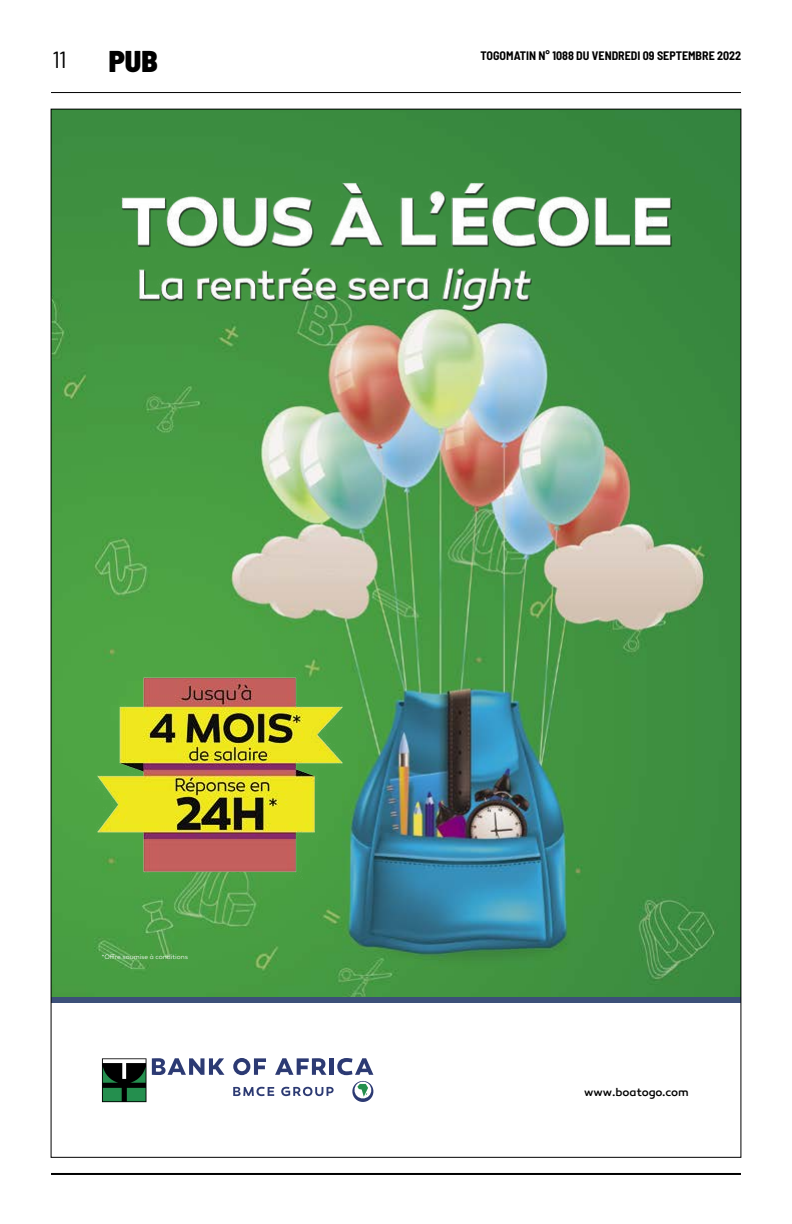
<style>
.page{position:relative;width:792px;height:1224px;background:#fff}
.page>*{position:absolute;margin:0;border:0;box-sizing:border-box;transform-origin:0 0}
.t1{font:900 semi-condensed 30px "Barlow";color:#000}
.t2{font:semi-condensed 23.3px "Barlow";color:#000}
.t3{font:700 semi-condensed 12px "Barlow";color:#000}
.t4{font:500 11.4px "Canaro";color:#000}
.t5{font:300 6.5px "Canaro";letter-spacing:-.005em;color:#fff}
</style>
<div class="page">
<hr style="left:51px;top:92px;width:690px;height:1px;background:#000">
<hr style="left:51px;top:1173px;width:690px;height:2px;background:#000">
<img style="left:53px;top:111px;width:686px;height:886px">
<div style="left:51px;top:997px;width:690px;height:6px;background:#3c5079"></div>
<svg style="left:102px;top:1058px;width:44px;height:44px;background:#2c503a"></svg>
<svg style="left:152px;top:1058px;width:72px;height:17px"></svg>
<svg style="left:233px;top:1058px;width:141px;height:44px"></svg>
<img style="left:81px;top:664px;width:279px;height:221px">
<img style="left:117px;top:151px;width:560px;height:193px">
<h2 class="t2" style="left:53px;top:45px;width:15px">11</h2>
<p class="t3" style="left:481px;top:48px;width:262px">TOGOMATIN N° 1088 DU VENDREDI 09 SEPTEMBRE 2022</p>
<h1 class="t1" style="left:109px;top:43px;width:51px">PUB</h1>
<p class="t5" style="left:102px;top:953px;width:88px">*Offre soumise à conditions</p>
<p class="t4" style="left:584px;top:1085px;width:106px">www.boatogo.com</p>
</div>
